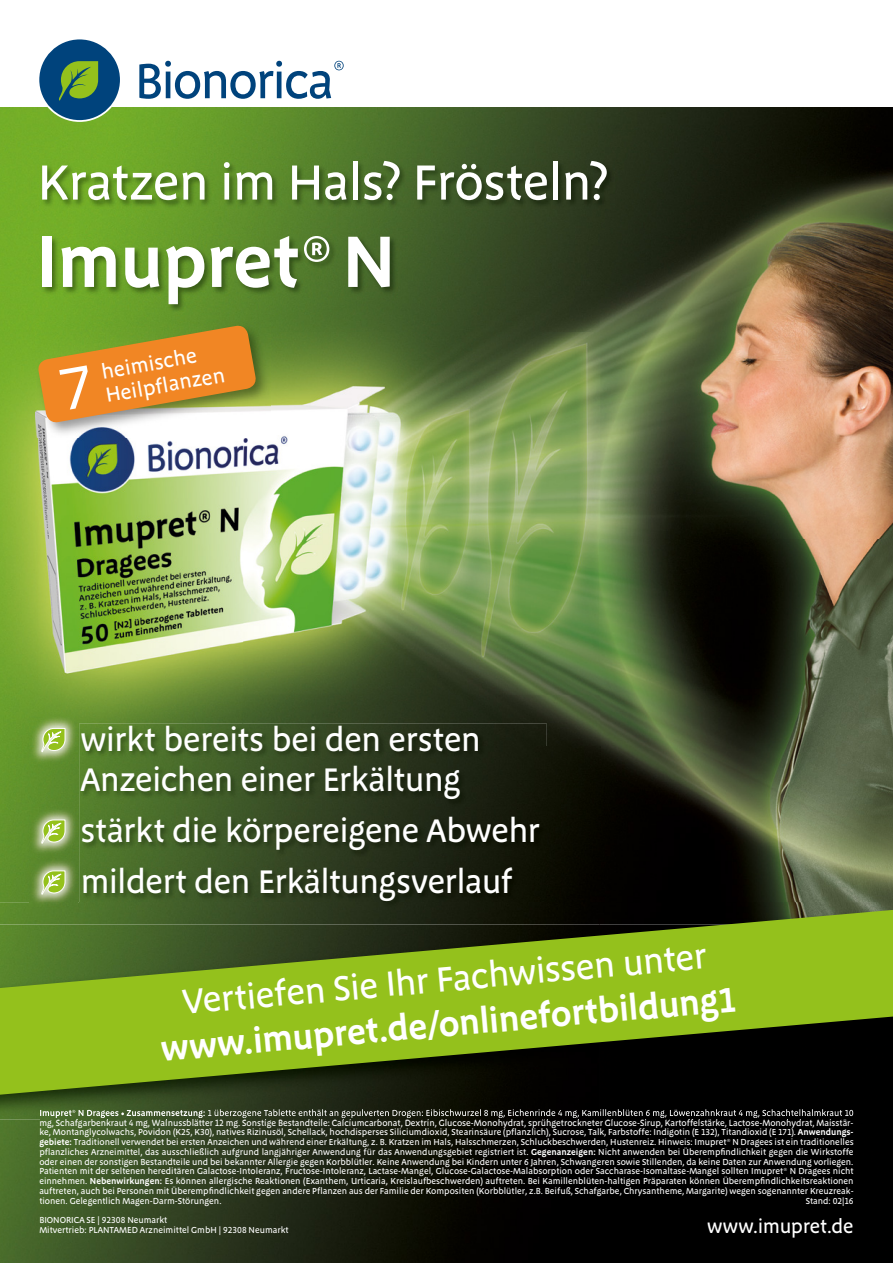
<style>
.page{position:relative;width:893px;height:1263px;background:#fff}
.page>*{position:absolute;margin:0;border:0;box-sizing:border-box;transform-origin:0 0}
.t1{font:600 75px "Megano OT";letter-spacing:-.02em;color:#fff}
.t2{font:500 50.85px "Megano OT";letter-spacing:-.015em;color:#fff}
.t3{font:600 36px/45px "Megano OT";color:#fff;text-align:center}
.t4{font:500 33.75px/40.5px "Megano OT";letter-spacing:-.02em;color:#fff}
.t5{font:500 21px "Megano OT";color:#fff}
.t6{font:500 19.95px "Megano OT";letter-spacing:-.01em;color:#fff}
.t7{font:500 9px/9.8px "Megano OT";color:#fff;text-align:justify}
.s1{font-weight:500}
.s2{font-weight:600}
</style>
<div class="page">
<img style="left:0;top:108px;width:893px;height:17px">
<img style="left:0;top:902px;width:893px;height:361px">
<img style="left:40px;top:1109px;width:814px;height:19px">
<img style="left:0;top:125px;width:600px;height:207px">
<img style="left:600px;top:125px;width:293px;height:777px">
<img style="left:0;top:332px;width:38px;height:570px">
<img style="left:243px;top:332px;width:357px;height:415px">
<img style="left:38px;top:437px;width:205px;height:310px">
<div style="left:38px;top:747px;width:41px;height:155px;background:#5b892c"></div>
<div style="left:547px;top:747px;width:53px;height:155px;background:#0b0b01"></div>
<img style="left:79px;top:724px;width:468px;height:185px">
<img style="left:83px;top:867px;width:430px;height:34px">
<img style="left:30px;top:716px;width:47px;height:47px">
<svg style="left:41px;top:728px;width:24px;height:24px"></svg>
<img style="left:30px;top:808px;width:47px;height:47px">
<svg style="left:41px;top:820px;width:24px;height:24px"></svg>
<img style="left:30px;top:859px;width:47px;height:47px">
<svg style="left:41px;top:871px;width:24px;height:24px"></svg>
<img style="left:205px;top:1109px;width:649px;height:9px">
<svg style="left:0;top:910px;width:893px;height:185px;background:#618017"></svg>
<img style="left:35px;top:323px;width:236px;height:114px">
<img style="left:41px;top:234px;width:356px;height:78px">
<img style="left:41px;top:159px;width:573px;height:49px">
<svg style="left:37px;top:38px;width:85px;height:84px"></svg>
<div style="left:39px;top:39px;width:81px;height:81px;background:#00437c;border-radius:50%"></div>
<svg style="left:59px;top:61px;width:39px;height:40px"></svg>
<svg style="left:139px;top:61px;width:205px;height:38px"></svg>
<svg style="left:37px;top:324px;width:220px;height:100px;background:#cd983e"></svg>
<p class="t2" style="left:37px;top:152px;width:573px">Kratzen im Hals? Frösteln?</p>
<p class="t1" style="left:36px;top:217px;width:361px">Imupret® N</p>
<p class="t5" style="left:99px;top:359px;width:98px;rotate:-10deg">heimische</p>
<p class="t5" style="left:104px;top:383px;width:122px;rotate:-10deg">H eilpfl anzen</p>
<p class="t4" style="left:80px;top:719px;width:402px">wirkt bereits bei den ersten<br>Anzeichen einer Erkältung</p>
<p class="t4" style="left:80px;top:805px;width:461px;line-height:51px">stärkt die körpereigene Abwehr mildert den Erkältungsverlauf</p>
<p class="t3" style="left:155px;top:982px;width:578px;rotate:-5deg"><span class="s1">Vertiefen Sie Ihr Fachwissen unter </span>www.imupret.de/onlinefortbildung1</p>
<p class="t7" style="left:39px;top:1118px;width:816px">mg, Schafgarbenkraut 4 mg, Walnussblätter 12 mg. Sonstige Bestandteile: Calciumcarbonat, Dextrin, Glucose-Monohydrat, sprühgetrockneter Glucose-Sirup, Kartoffelstärke, Lactose-Monohydrat, Maisstär&shy;ke, Montanglycolwachs, Povidon (K25, K30), natives Rizinusöl, Schellack, hochdisperses Siliciumdioxid, Stearinsäure (pflanzlich), Sucrose, Talk, Farbstoffe: Indigotin (E 132), Titandioxid (E 171). <span class="s2">Anwendungs&shy;gebiete:</span> Traditionell verwendet bei ersten Anzeichen und während einer Erkältung, z. B. Kratzen im Hals, Halsschmerzen, Schluckbeschwerden, Hustenreiz. Hinweis: Imupret® N Dragees ist ein traditionelles pflanzliches Arzneimittel, das ausschließlich aufgrund langjähriger Anwendung für das Anwendungsgebiet registriert ist. <span class="s2">Gegenanzeigen:</span> Nicht anwenden bei Überempfindlichkeit gegen die Wirkstoffe oder einen der sonstigen Bestandteile und bei bekannter Allergie gegen Korbblütler. Keine Anwendung bei Kindern unter 6 Jahren, Schwangeren sowie Stillenden, da keine Daten zur Anwendung vorliegen.<br>Patienten mit der seltenen hereditären Galactose-Intoleranz, Fructose-Intoleranz, Lactase-Mangel, Glucose-Galactose-Malabsorption oder Saccharase-Isomaltase-Mangel sollten Imupret® N Dragees nicht einnehmen. <span class="s2">Nebenwirkungen:</span> Es können allergische Reaktionen (Exanthem, Urticaria, Kreislaufbeschwerden) auftreten. Bei Kamillenblüten-haltigen Präparaten können Überempfindlichkeitsreaktionen auftreten, auch bei Personen mit Überempfindlichkeit gegen andere Pflanzen aus der Familie der Kompositen (Korbblütler, z.B. Beifuß, Schafgarbe, Chrysantheme, Margarite) wegen sogenannter Kreuzreak&shy;tionen. Gelegentlich Magen-Darm-Störungen.</p>
<p class="t7" style="left:806px;top:1196px;width:49px">Stand: 02|16</p>
<p class="t7" style="left:39px;top:1215px;width:251px">BIONORICA SE | 92308 Neumarkt<br>Mitvertrieb: PLANTAMED Arzneimittel GmbH | 92308 Neumarkt</p>
<p class="t6" style="left:707px;top:1214px;width:148px">www.imupret.de</p>
</div>
